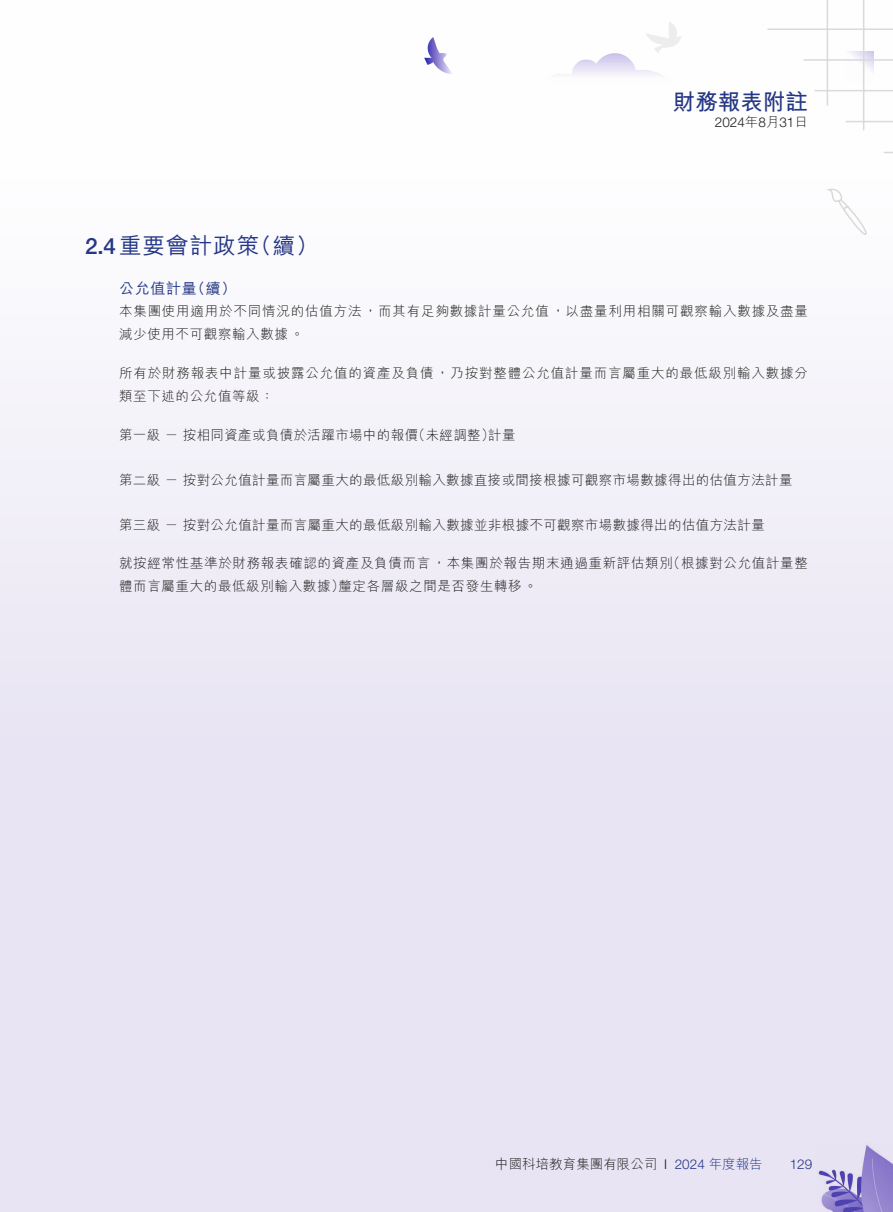
<style>
.page{position:relative;width:893px;height:1212px;background:#fff}
.page>*{position:absolute;margin:0;border:0;box-sizing:border-box;transform-origin:0 0}
.t1{font:500 22.5px "M Hei HK";letter-spacing:.045em;color:#253786}
.t2{font:700 22.5px "M Hei HK";color:#253786}
.t3{font:500 15px "M Hei HK";letter-spacing:.045em;color:#253786}
.t4{font:300 13.5px/22.5px "M Hei HK";letter-spacing:.045em;color:#1c1c1b}
.t5{font:300 13.5px "M Hei HK";letter-spacing:.025em;color:#1c1c1b}
.t6{font:300 13.5px "M Hei HK";color:#1c1c1b}
.t7{font:300 13.5px "Helvetica Neue LT Pro";color:#1c1c1b}
.t8{font:300 13.5px "Helvetica Neue LT Pro";color:#253786}
.s1{font-family:"M Hei HK"}
.s2{font-family:"Helvetica Neue LT Pro"}
.s3{font-family:"Helvetica Neue LT Pro";color:#253786}
.s4{color:#253786}
</style>
<div class="page">
<div style="left:0;top:0;width:893px;height:1212px;background:linear-gradient(to bottom,#fffffe,#e2ddf0)"></div>
<svg style="left:766px;top:0;width:127px;height:236px"></svg>
<svg style="left:547px;top:22px;width:135px;height:63px"></svg>
<img style="left:818px;top:1143px;width:75px;height:69px">
<svg style="left:424px;top:37px;width:29px;height:37px"></svg>
<h1 class="t2" style="left:673px;top:86px;width:136px">財務報表附註</h1>
<p class="t7" style="left:715px;top:114px;width:95px">2024<span class="s1">年</span>8<span class="s1">月</span>31<span class="s1">日</span></p>
<h1 class="t1" style="left:85px;top:230px;width:235px"><span class="s2">2.4</span> 重要會計政策（續）</h1>
<p class="t3" style="left:119px;top:277px;width:119px">公允值計量（續）</p>
<p class="t4" style="left:119px;top:300px;width:690px">本集團使用適用於不同情況的估值方法，而其有足夠數據計量公允值，以盡量利用相關可觀察輸入數據及盡量減少使用不可觀察輸入數據。</p>
<p class="t4" style="left:119px;top:362px;width:690px">所有於財務報表中計量或披露公允值的資產及負債，乃按對整體公允值計量而言屬重大的最低級別輸入數據分類至下述的公允值等級：</p>
<p class="t5" style="left:119px;top:426px;width:398px">第一級－按相同資產或負債於活躍市場中的報價（未經調整）計量</p>
<p class="t5" style="left:119px;top:471px;width:675px">第二級－按對公允值計量而言屬重大的最低級別輸入數據直接或間接根據可觀察市場數據得出的估值方法計量</p>
<p class="t5" style="left:119px;top:516px;width:647px">第三級－按對公允值計量而言屬重大的最低級別輸入數據並非根據不可觀察市場數據得出的估值方法計量</p>
<p class="t4" style="left:119px;top:551px;width:690px">就按經常性基準於財務報表確認的資產及負債而言，本集團於報告期末通過重新評估類別（根據對公允值計量整體而言屬重大的最低級別輸入數據）釐定各層級之間是否發生轉移。</p>
<p class="t6" style="left:495px;top:1154px;width:269px">中國科培教育集團有限公司 <span class="s2">I</span> <span class="s3">2024</span> <span class="s4">年度報告</span></p>
<p class="t8" style="left:790px;top:1156px;width:24px">129</p>
</div>
